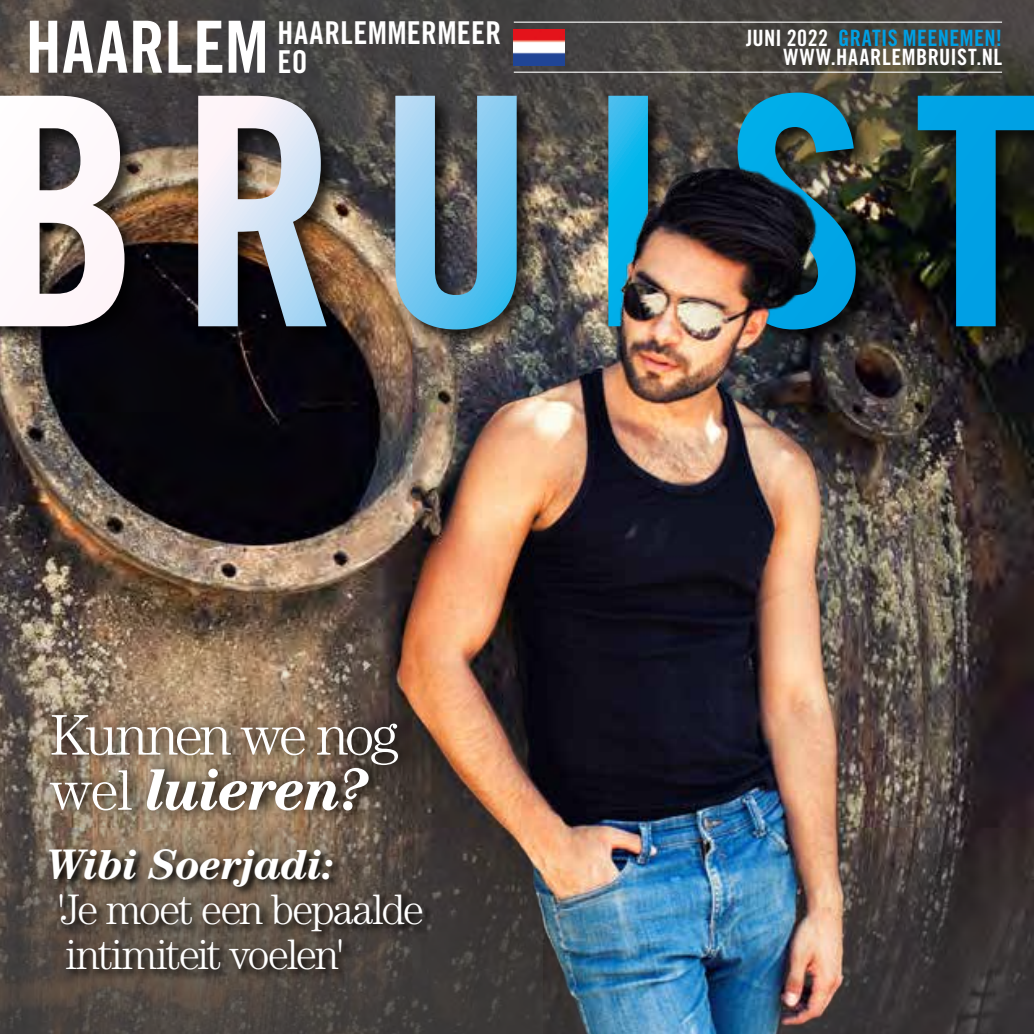
<style>
.page{position:relative;width:1034px;height:1034px;background:#fff}
.page>*{position:absolute;margin:0;border:0;box-sizing:border-box;transform-origin:0 0}
.t1{font:72px "Trade Gothic LT Std Bd Cn 20";letter-spacing:.005em;color:#fff}
.t2{font:italic 700 59.62px "Century LT";letter-spacing:-.03em;color:#fff}
.t3{font:300 57.38px "Century LT";letter-spacing:-.065em;color:#fff}
.t4{font:300 42.75px/45px "Century LT";letter-spacing:-.05em;color:#fff}
.t5{font:italic 700 42.75px "Century Std";letter-spacing:-.02em;color:#fff}
.t6{font:31.5px/29px "Trade Gothic LT Std Bd Cn 20";letter-spacing:.01em;color:#fff}
.t7{font:22.5px "Trade Gothic LT Std Bd Cn 20";letter-spacing:.02em;color:#009fe3}
.t8{font:22.5px "Trade Gothic LT Std Bd Cn 20";letter-spacing:.025em;color:#fff}
.s1{color:#fff}
.s2{font-weight:300;font-style:normal;font-size:57.38px}
</style>
<div class="page">
<img style="left:0;top:351px;width:1033px;height:478px">
<svg style="left:0;top:0;width:1033px;height:89px;background:#484441"></svg>
<div style="left:0;top:89px;width:1033px;height:262px;background:#000;opacity:.75"></div>
<img style="left:0;top:92px;width:1033px;height:237px">
<svg style="left:0;top:625px;width:381px;height:204px;background:#897460"></svg>
<svg style="left:44px;top:701px;width:337px;height:121px;background:#7e6b56"></svg>
<svg style="left:0;top:829px;width:1033px;height:204px;background:#49413d"></svg>
<svg style="left:48px;top:846px;width:333px;height:134px;background:#574b41"></svg>
<img style="left:381px;top:145px;width:492px;height:888px">
<hr style="left:513px;top:22px;width:488px;height:1px;background:#fff">
<hr style="left:513px;top:72px;width:488px;height:1px;background:#fff">
<img style="left:513px;top:29px;width:51px;height:36px">
<h1 class="t1" style="left:26px;top:3px;width:245px">HAARLEM</h1>
<p class="t6" style="left:277px;top:18px;width:225px">HAARLEMMERMEER<br>EO</p>
<p class="t7" style="left:746px;top:24px;width:257px"><span class="s1">JUNI 2022</span> GRATIS MEENEMEN!</p>
<p class="t8" style="left:783px;top:43px;width:220px">WWW.HAARLEMBRUIST.NL</p>
<h3 class="t3" style="left:50px;top:701px;width:351px">Kunnen we nog</h3>
<h2 class="t2" style="left:50px;top:754px;width:321px"><span class="s2">wel</span> luieren?</h2>
<p class="t5" style="left:47px;top:839px;width:289px">Wibi Soerjadi:</p>
<p class="t4" style="left:56px;top:885px;width:369px">'Je moet een bepaalde intimiteit voelen'</p>
</div>
